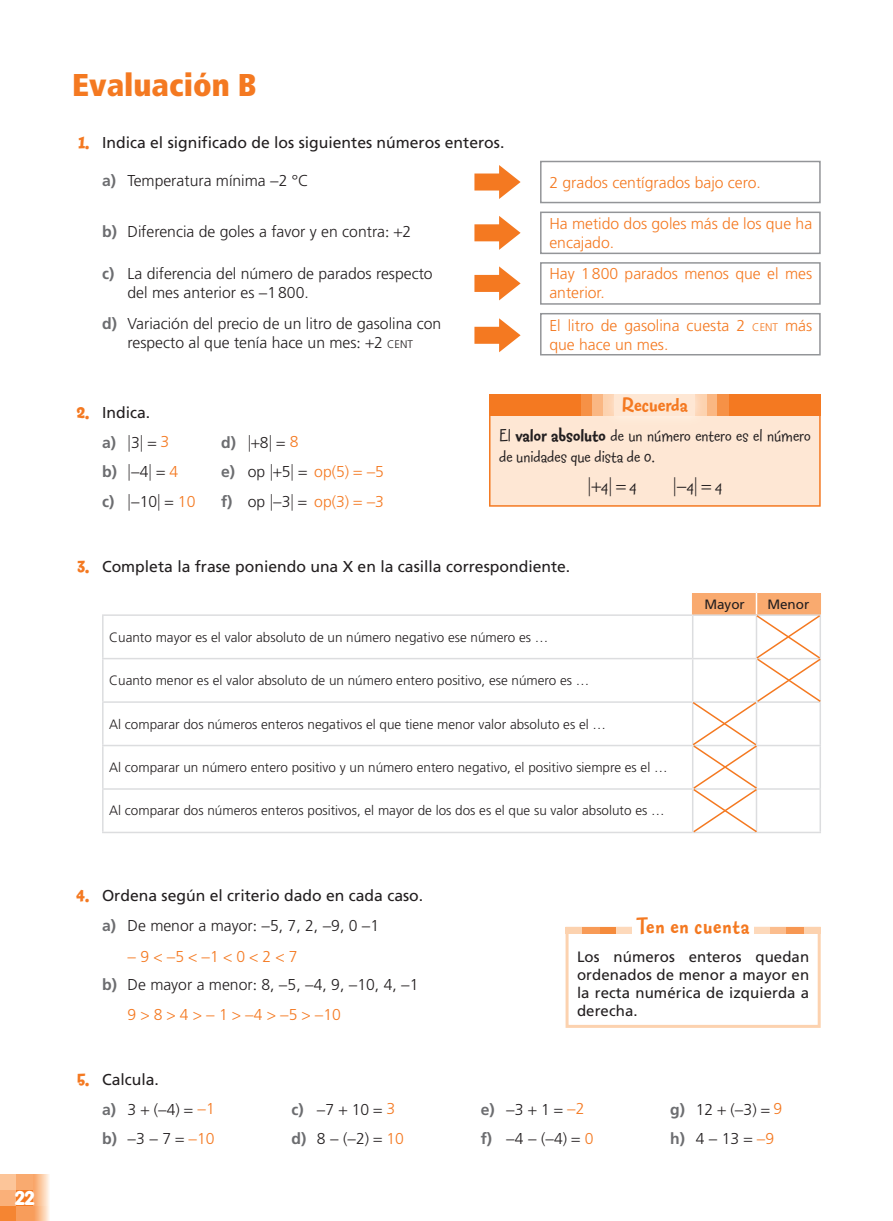
<style>
.page{position:relative;width:893px;height:1221px;background:#fff}
.page>*{position:absolute;margin:0;border:0;box-sizing:border-box;transform-origin:0 0}
.t1{font:900 condensed 31.5px "Frutiger LT Pro";color:#f47921}
.t2{font:700 21px "Fontesque Sans Pro";letter-spacing:.04em;color:#f47921}
.t3{font:700 19.5px "Fontesque Sans Pro";color:#f47921}
.t4{font:900 19.5px "VAG Rounded Std";color:#fff}
.t5{font:18px/21.6px "Fontesque Sans Pro";color:#231f20}
.t6{font:300 15.75px/29.5px "Frutiger LT Pro";color:#231f20}
.t7{font:15.75px/29.5px "Frutiger LT Pro";color:#231f20}
.t8{font:300 15.75px/18.9px "Frutiger LT Pro";color:#f47921}
.t9{font:700 15.75px "Frutiger LT Pro";color:#6c6d70}
.t10{font:15px/18px "Frutiger LT Pro";letter-spacing:.005em;color:#231f20;text-align:justify}
.t11{font:300 13.5px "Frutiger LT Pro";color:#231f20}
.t12{font:13.5px "Frutiger LT Pro";color:#231f20}
.s1{font-family:"Fontesque Sans Pro";font-weight:800;color:#f47921}
.s2{font-weight:700;color:#6c6d70}
.s3{font-size:10.95px}
.s4{font-weight:300}
.s5{font-weight:300;color:#231f20}
.s6{color:#231f20}
.s7{font-weight:700}
</style>
<div class="page">
<svg style="left:34px;top:1174px;width:16px;height:15px"></svg>
<svg style="left:34px;top:1190px;width:16px;height:15px"></svg>
<svg style="left:34px;top:1206px;width:16px;height:14px"></svg>
<div style="left:0;top:1174px;width:16px;height:15px;background:#fcc599"></div>
<div style="left:17px;top:1174px;width:16px;height:15px;background:#f9aa6f"></div>
<div style="left:0;top:1190px;width:16px;height:15px;background:#fab079"></div>
<div style="left:17px;top:1190px;width:16px;height:15px;background:#f47921"></div>
<div style="left:0;top:1206px;width:16px;height:14px;background:#f58532"></div>
<div style="left:17px;top:1206px;width:16px;height:14px;background:#f89d5b"></div>
<svg style="left:474px;top:165px;width:47px;height:34px"></svg>
<div style="left:540px;top:161px;width:281px;height:42px;border:2px solid #939598"></div>
<svg style="left:474px;top:216px;width:47px;height:34px"></svg>
<div style="left:540px;top:211px;width:281px;height:43px;border:2px solid #939598"></div>
<svg style="left:474px;top:266px;width:47px;height:34px"></svg>
<div style="left:540px;top:262px;width:281px;height:43px;border:2px solid #939598"></div>
<svg style="left:474px;top:318px;width:47px;height:34px"></svg>
<div style="left:540px;top:313px;width:281px;height:42px;border:2px solid #939598"></div>
<hr style="left:102px;top:657px;width:591px;height:2px;background:#dcdddf">
<hr style="left:102px;top:701px;width:591px;height:1px;background:#dcdddf">
<hr style="left:102px;top:744px;width:591px;height:2px;background:#dcdddf">
<hr style="left:102px;top:788px;width:591px;height:1px;background:#dcdddf">
<hr style="left:102px;top:614px;width:591px;height:2px;background:#dcdddf">
<hr style="left:102px;top:616px;width:2px;height:41px;background:#dcdddf">
<hr style="left:102px;top:659px;width:2px;height:42px;background:#dcdddf">
<hr style="left:102px;top:702px;width:2px;height:42px;background:#dcdddf">
<hr style="left:102px;top:746px;width:2px;height:42px;background:#dcdddf">
<hr style="left:102px;top:789px;width:2px;height:42px;background:#dcdddf">
<hr style="left:102px;top:831px;width:591px;height:2px;background:#dcdddf">
<div style="left:489px;top:394px;width:332px;height:21px;background:#f47921"></div>
<div style="left:581px;top:394px;width:11px;height:21px;background:#f69146"></div>
<div style="left:592px;top:394px;width:12px;height:21px;background:#fab783"></div>
<div style="left:706px;top:394px;width:11px;height:21px;background:#fab783"></div>
<div style="left:695px;top:394px;width:11px;height:21px;background:#fcd2af"></div>
<div style="left:717px;top:394px;width:11px;height:21px;background:#f69146"></div>
<div style="left:604px;top:394px;width:11px;height:21px;background:#fcd2af"></div>
<img style="left:695px;top:394px;width:4px;height:18px">
<img style="left:611px;top:394px;width:4px;height:18px">
<div style="left:615px;top:394px;width:80px;height:21px;background:#fee7d4"></div>
<div style="left:566px;top:926px;width:255px;height:101px;border:3px solid #fcd2af"></div>
<div style="left:600px;top:926px;width:17px;height:7px;background:#f58b3c"></div>
<div style="left:617px;top:926px;width:17px;height:7px;background:#fdd9bb"></div>
<div style="left:566px;top:926px;width:17px;height:7px;background:#fcd2af"></div>
<div style="left:583px;top:926px;width:17px;height:7px;background:#f89b57"></div>
<div style="left:753px;top:926px;width:17px;height:7px;background:#fdd9bb"></div>
<div style="left:770px;top:926px;width:17px;height:7px;background:#fbbd8e"></div>
<div style="left:787px;top:926px;width:17px;height:7px;background:#f79752"></div>
<div style="left:804px;top:926px;width:17px;height:7px;background:#fcd2af"></div>
<div style="left:632px;top:917px;width:122px;height:21px;background:#fff"></div>
<svg style="left:691px;top:592px;width:130px;height:241px"></svg>
<div style="left:489px;top:412px;width:332px;height:94px;background:#fee7d4"></div>
<h3 class="t4" style="left:15px;top:1186px;width:21px">22</h3>
<h1 class="t1" style="left:72px;top:66px;width:186px">Evaluación B</h1>
<p class="t7" style="left:78px;top:128px;width:428px"><span class="s1">1.</span> Indica el significado de los siguientes números enteros.</p>
<p class="t6" style="left:102px;top:166px;width:208px"><span class="s2">a)</span> Temperatura mínima −2 °C</p>
<p class="t6" style="left:102px;top:217px;width:311px"><span class="s2">b)</span> Diferencia de goles a favor y en contra 2</p>
<p class="t6" style="left:128px;top:264px;width:307px;line-height:18.9px;text-indent:-26px"><span class="s2">c)</span> La diferencia del número de parados respecto del mes anterior es −1 800.</p>
<p class="t6" style="left:102px;top:314px;width:341px;line-height:18.9px;text-align:center"><span class="s2">d)</span> Variación del precio de un litro de gasolina con respecto al que tenía hace un mes 2 <span class="s3">CENT</span></p>
<p class="t8" style="left:549px;top:173px;width:213px">2 grados centígrados bajo cero.</p>
<p class="t8" style="left:549px;top:214px;width:264px">Ha metido dos goles más de los que ha encajado.</p>
<p class="t8" style="left:549px;top:264px;width:264px">Hay 1 800 parados menos que el mes anterior.</p>
<p class="t8" style="left:549px;top:316px;width:264px">El litro de gasolina cuesta 2 <span class="s3">CENT</span> más que hace un mes.</p>
<p class="t7" style="left:102px;top:398px;width:50px;text-indent:-26px"><span class="s1">2.</span> Indica. <span class="s2">a)</span> <span class="s4">3</span></p>
<p class="t8" style="left:161px;top:432px;width:10px">3</p>
<p class="t9" style="left:221px;top:433px;width:49px">d) <span class="s5">8</span></p>
<p class="t8" style="left:290px;top:432px;width:10px">8</p>
<p class="t9" style="left:102px;top:462px;width:48px">b) <span class="s6">−</span><span class="s5">4</span></p>
<p class="t6" style="left:221px;top:457px;width:71px"><span class="s2">e)</span> op 5</p>
<p class="t9" style="left:102px;top:492px;width:57px">c) <span class="s6">−</span><span class="s5">10</span></p>
<p class="t6" style="left:221px;top:486px;width:71px"><span class="s2">f)</span> op −3</p>
<p class="t8" style="left:170px;top:462px;width:10px">4</p>
<p class="t8" style="left:178px;top:492px;width:19px">10</p>
<p class="t8" style="left:314px;top:457px;width:71px;line-height:29.4px">op(5) −5 op(3) −3</p>
<h3 class="t3" style="left:622px;top:391px;width:67px">Recuerda</h3>
<h3 class="t5" style="left:499px;top:423px;width:313px">El <span class="s7">valor absoluto</span> de un número entero es el número de unidades que dista de 0.</h3>
<h3 class="t5" style="left:601px;top:475px;width:37px">4 4</h3>
<h3 class="t5" style="left:677px;top:475px;width:47px">−4 4</h3>
<p class="t7" style="left:77px;top:552px;width:495px"><span class="s1">3.</span> Completa la frase poniendo una X en la casilla correspondiente.</p>
<p class="t11" style="left:109px;top:629px;width:441px">Cuanto mayor es el valor absoluto de un número negativo ese número es …</p>
<p class="t11" style="left:109px;top:672px;width:482px">Cuanto menor es el valor absoluto de un número entero positivo, ese número es …</p>
<p class="t11" style="left:109px;top:716px;width:498px">Al comparar dos números enteros negativos el que tiene menor valor absoluto es el …</p>
<p class="t11" style="left:109px;top:759px;width:560px">Al comparar un número entero positivo y un número entero negativo, el positivo siempre es el …</p>
<p class="t11" style="left:109px;top:802px;width:557px">Al comparar dos números enteros positivos, el mayor de los dos es el que su valor absoluto es …</p>
<p class="t12" style="left:704px;top:596px;width:42px">Mayor</p>
<p class="t12" style="left:767px;top:596px;width:43px">Menor</p>
<p class="t7" style="left:102px;top:880px;width:323px;text-indent:-26px"><span class="s1">4.</span> Ordena según el criterio dado en cada caso. <span class="s2">a)</span> <span class="s4">De menor a mayor</span> −<span class="s4">5, 7, 2,</span> −<span class="s4">9, 0</span> −<span class="s4">1</span></p>
<p class="t8" style="left:128px;top:947px;width:171px">− 9 −5 −1 0 2 7</p>
<p class="t6" style="left:102px;top:969px;width:318px"><span class="s2">b)</span> De mayor a menor 8, −5, −4, 9, −10, 4, −1</p>
<p class="t8" style="left:128px;top:1005px;width:215px">9 8 4 − 1 −4 −5 −10</p>
<h2 class="t2" style="left:637px;top:912px;width:114px">Ten en cuenta</h2>
<p class="t10" style="left:577px;top:948px;width:234px">Los números enteros quedan ordenados de menor a mayor en la recta numérica de izquierda a derecha.</p>
<p class="t7" style="left:102px;top:1064px;width:79px;text-indent:-25px"><span class="s1">5.</span> Calcula.<br><span class="s2">a)</span> <span class="s4">3 (</span>−<span class="s4">4) </span><span class="s2">b)</span> −<span class="s4">3</span> − <span class="s4">7</span></p>
<p class="t8" style="left:188px;top:1094px;width:28px;line-height:29.4px;text-align:center">−1 −10</p>
<p class="t6" style="left:291px;top:1094px;width:79px"><span class="s2">c)</span> −7 10 <span class="s2">d)</span> 8 − (−2)</p>
<p class="t6" style="left:481px;top:1094px;width:88px"><span class="s2">e)</span> −3 1<br><span class="s2">f)</span> −4 − (−4)</p>
<p class="t6" style="left:670px;top:1094px;width:88px"><span class="s2">g)</span> 12 (−3) <span class="s2">h)</span> 4 − 13</p>
<p class="t8" style="left:567px;top:1099px;width:19px">−2</p>
<p class="t8" style="left:757px;top:1094px;width:27px;line-height:29.4px;text-indent:17px">9 −9</p>
<p class="t8" style="left:387px;top:1099px;width:10px">3</p>
<p class="t8" style="left:387px;top:1128px;width:19px">10</p>
<p class="t8" style="left:585px;top:1128px;width:10px">0</p>
</div>
